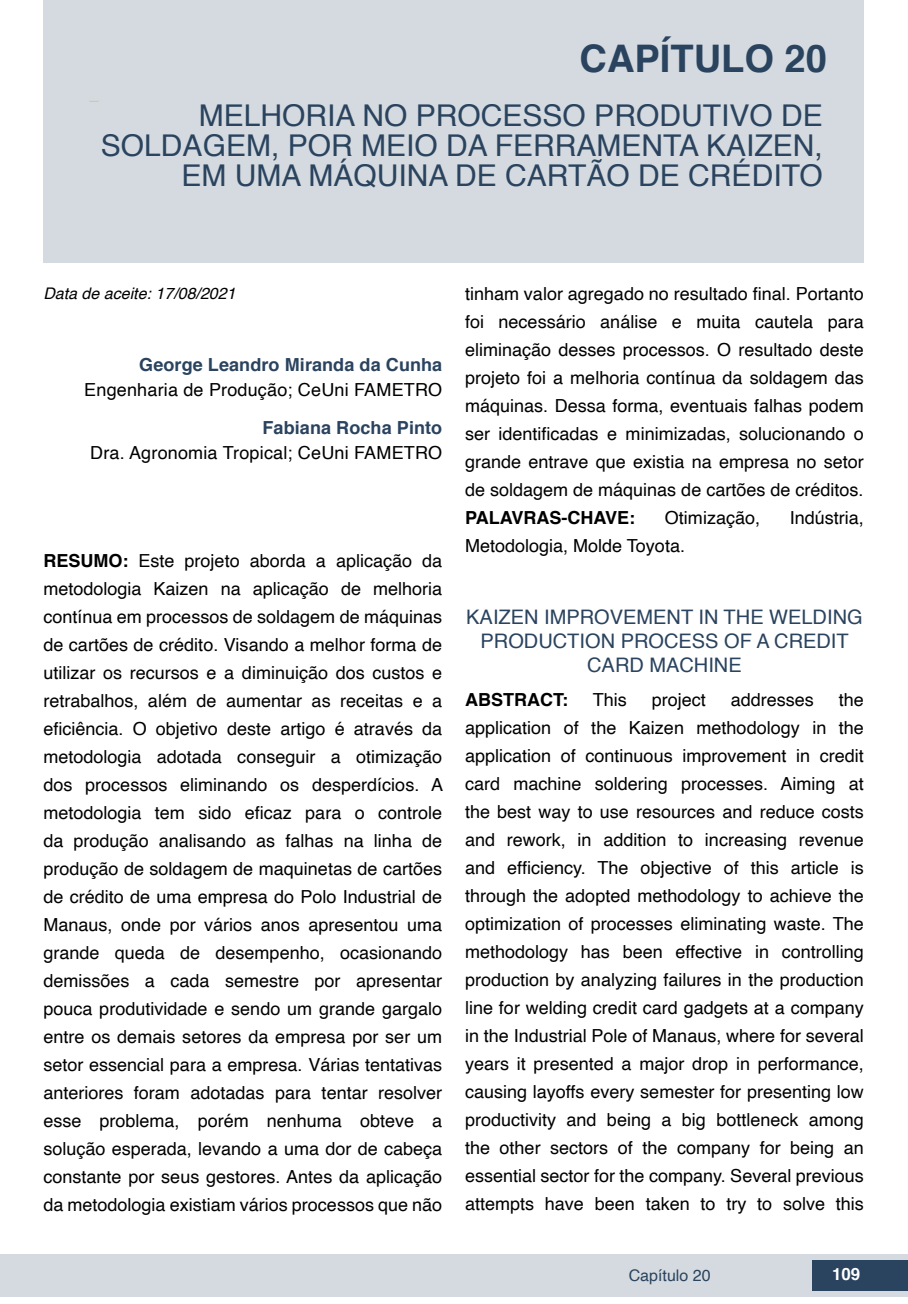
<style>
.page{position:relative;width:908px;height:1304px;background:#fff}
.page>*{position:absolute;margin:0;border:0;box-sizing:border-box;transform-origin:0 0}
.cap{font:700 38px "Helvetica";color:#2a435e}
.nome_artigos{font:30px/30px "Helvetica";color:#2a435e;text-align:right}
.título_Inglês{font:20px/24px "Helvetica";color:#2a435e;text-align:center}
.Resumos_e_PC_TXT{font:18px/28px "Helvetica";color:#000;text-align:justify}
.info_autores{font:18px "Helvetica";letter-spacing:.01em;color:#000}
.nome_autores{font:700 18px "Helvetica";letter-spacing:.005em;color:#2a435e}
.Resumos_e_PC_TXT-2{font:700 18px "Helvetica";color:#000}
.t1{font:700 16.8px "Helvetica";color:#fff}
.t2{font:italic 16px "Helvetica";color:#000}
.t3{font:16px "Helvetica";color:#2a435e}
.s1{font-weight:700}
</style>
<div class="page">
<div style="left:0;top:1254px;width:906px;height:43px;background:#d4dadf"></div>
<div style="left:812px;top:1261px;width:95px;height:30px;background:#2a435e"></div>
<div style="left:43px;top:0;width:820px;height:263px;background:#d4dadf"></div>
<p class="cap" style="left:579px;top:28px;width:249px">CAPÍTULO 20</p>
<p class="nome_artigos" style="left:101px;top:102px;width:723px">MELHORIA NO PROCESSO PRODUTIVO DE<br>SOLDAGEM, POR MEIO DA FERRAMENTA KAIZEN,<br>EM UMA MÁQUINA DE CARTÃO DE CRÉDITO</p>
<p class="t2" style="left:43px;top:280px;width:194px">Data de aceite: 17/08/2021</p>
<p class="nome_autores" style="left:139px;top:350px;width:304px">George Leandro Miranda da Cunha</p>
<p class="info_autores" style="left:84px;top:376px;width:359px">Engenharia de Produção; CeUni FAMETRO</p>
<p class="nome_autores" style="left:262px;top:413px;width:181px">Fabiana Rocha Pinto</p>
<p class="info_autores" style="left:90px;top:439px;width:353px">Dra. Agronomia Tropical; CeUni FAMETRO</p>
<p class="Resumos_e_PC_TXT" style="left:43px;top:547px;width:401px"><span class="s1">RESUMO:</span> Este projeto aborda a aplicação da metodologia Kaizen na aplicação de melhoria contínua em processos de soldagem de máquinas de cartões de crédito. Visando a melhor forma de utilizar os recursos e a diminuição dos custos e retrabalhos, além de aumentar as receitas e a eficiência. O objetivo deste artigo é através da metodologia adotada conseguir a otimização dos processos eliminando os desperdícios. A metodologia tem sido eficaz para o controle da produção analisando as falhas na linha de produção de soldagem de maquinetas de cartões de crédito de uma empresa do Polo Industrial de Manaus, onde por vários anos apresentou uma grande queda de desempenho, ocasionando demissões a cada semestre por apresentar pouca produtividade e sendo um grande gargalo entre os demais setores da empresa por ser um setor essencial para a empresa. Várias tentativas anteriores foram adotadas para tentar resolver esse problema, porém nenhuma obteve a solução esperada, levando a uma dor de cabeça constante por seus gestores. Antes da aplicação da metodologia existiam vários processos que não</p>
<p class="Resumos_e_PC_TXT" style="left:465px;top:281px;width:400px">tinham valor agregado no resultado final. Portanto foi necessário análise e muita cautela para eliminação desses processos. O resultado deste projeto foi a melhoria contínua da soldagem das máquinas. Dessa forma, eventuais falhas podem ser identificadas e minimizadas, solucionando o grande entrave que existia na empresa no setor de soldagem de máquinas de cartões de créditos.</p>
<p class="Resumos_e_PC_TXT-2" style="left:465px;top:503px;width:172px">PALAVRAS-CHAVE:</p>
<p class="Resumos_e_PC_TXT" style="left:664px;top:505px;width:97px">Otimização,</p>
<p class="Resumos_e_PC_TXT" style="left:789px;top:505px;width:76px">Indústria,</p>
<p class="Resumos_e_PC_TXT" style="left:465px;top:533px;width:221px">Metodologia, Molde Toyota.</p>
<p class="título_Inglês" style="left:466px;top:606px;width:397px">KAIZEN IMPROVEMENT IN THE WELDING<br>PRODUCTION PROCESS OF A CREDIT<br>CARD MACHINE</p>
<p class="Resumos_e_PC_TXT-2" style="left:465px;top:685px;width:104px">ABSTRACT:</p>
<p class="Resumos_e_PC_TXT" style="left:592px;top:686px;width:36px">This</p>
<p class="Resumos_e_PC_TXT" style="left:651px;top:686px;width:56px">project</p>
<p class="Resumos_e_PC_TXT" style="left:730px;top:686px;width:85px">addresses</p>
<p class="Resumos_e_PC_TXT" style="left:465px;top:686px;width:400px;text-indent:374px">the application of the Kaizen methodology in the application of continuous improvement in credit card machine soldering processes. Aiming at the best way to use resources and reduce costs and rework, in addition to increasing revenue and efficiency. The objective of this article is through the adopted methodology to achieve the optimization of processes eliminating waste. The methodology has been effective in controlling production by analyzing failures in the production line for welding credit card gadgets at a company in the Industrial Pole of Manaus, where for several years it presented a major drop in performance, causing layoffs every semester for presenting low productivity and being a big bottleneck among the other sectors of the company for being an essential sector for the company. Several previous attempts have been taken to try to solve this</p>
<p class="t3" style="left:628px;top:1263px;width:83px">Capítulo 20</p>
<p class="t1" style="left:831px;top:1261px;width:30px">109</p>
</div>
